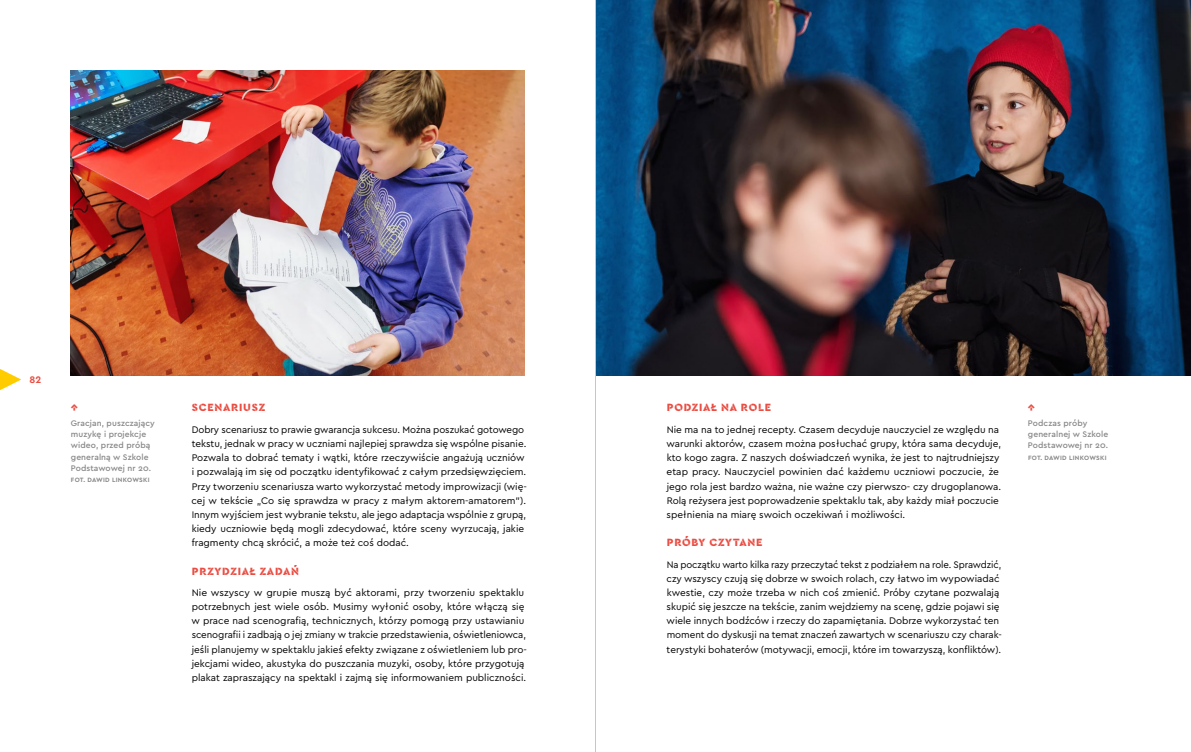
<style>
.page{position:relative;width:1191px;height:752px;background:#fff}
.page>*{position:absolute;margin:0;border:0;box-sizing:border-box;transform-origin:0 0}
.t1{font:900 11px "Cera Stencil PRO";letter-spacing:.07em;color:#ea4e43}
.t2{font:10px/14.2px "Cera PRO";color:#000}
.t3{font:10px/14.2px "Cera PRO";color:#000;scale:.96 1}
.t4{font:700 10px "Cera PRO";color:#ea4e43}
.t5{font:500 8.5px/11.3px "Cera PRO";letter-spacing:.01em;color:#868786}
.t6{font:700 6.5px "Cera PRO";letter-spacing:.04em;color:#868786}
</style>
<div class="page">
<img style="left:596px;top:0;width:595px;height:376px">
<img style="left:71px;top:71px;width:453px;height:305px">
<svg style="left:0;top:369px;width:21px;height:21px"></svg>
<hr style="left:595px;top:0;width:1px;height:751px;background:#c5c6c6">
<p class="t4" style="left:29px;top:373px;width:13px">82</p>
<p class="t1" style="left:71px;top:400px;width:9px">↑</p>
<p class="t5" style="left:71px;top:416px;width:85px">Gracjan, puszczający muzykę i projekcje wideo, przed próbą generalną w Szkole<br>Podstawowej nr 20.</p>
<p class="t6" style="left:71px;top:475px;width:80px">FOT. DAWID LINKOWSKI</p>
<p class="t1" style="left:192px;top:400px;width:75px">SCENARIUSZ</p>
<p class="t2" style="left:191px;top:421px;width:337px">Dobry scenariusz to prawie gwarancja sukcesu. Można poszukać gotowego tekstu, jednak w pracy w uczniami najlepiej sprawdza się wspólne pisanie.<br>Pozwala to dobrać tematy i wątki, które rzeczywiście angażują uczniów i pozwalają im się od początku identyfikować z całym przedsięwzięciem.<br>Przy tworzeniu scenariusza warto wykorzystać metody improwizacji (wię&shy;cej w tekście „Co się sprawdza w pracy z małym aktorem-amatorem”).<br>Innym wyjściem jest wybranie tekstu, ale jego adaptacja wspólnie z grupą, kiedy uczniowie będą mogli zdecydować, które sceny wyrzucają, jakie fragmenty chcą skrócić, a może też coś dodać.</p>
<p class="t1" style="left:192px;top:563px;width:109px">PRZYDZIAŁ ZADAŃ</p>
<p class="t2" style="left:191px;top:584px;width:337px">Nie wszyscy w grupie muszą być aktorami, przy tworzeniu spektaklu potrzebnych jest wiele osób. Musimy wyłonić osoby, które włączą się w prace nad scenografią, technicznych, którzy pomogą przy ustawianiu scenografii i zadbają o jej zmiany w trakcie przedstawienia, oświetleniowca, jeśli planujemy w spektaklu jakieś efekty związane z oświetleniem lub pro&shy;jekcjami wideo, akustyka do puszczania muzyki, osoby, które przygotują plakat zapraszający na spektakl i zajmą się informowaniem publiczności.</p>
<p class="t1" style="left:667px;top:400px;width:106px">PODZIAŁ NA ROLE</p>
<p class="t2" style="left:666px;top:421px;width:336px">Nie ma na to jednej recepty. Czasem decyduje nauczyciel ze względu na warunki aktorów, czasem można posłuchać grupy, która sama decyduje, kto kogo zagra. Z naszych doświadczeń wynika, że jest to najtrudniejszy etap pracy. Nauczyciel powinien dać każdemu uczniowi poczucie, że jego rola jest bardzo ważna, nie ważne czy pierwszo- czy drugoplanowa.<br>Rolą reżysera jest poprowadzenie spektaklu tak, aby każdy miał poczucie spełnienia na miarę swoich oczekiwań i możliwości.</p>
<p class="t1" style="left:667px;top:535px;width:97px">PRÓBY CZYTANE</p>
<p class="t3" style="left:666px;top:556px;width:351px">Na początku warto kilka razy przeczytać tekst z podziałem na role. Sprawdzić, czy wszyscy czują się dobrze w swoich rolach, czy łatwo im wypowiadać kwestie, czy może trzeba w nich coś zmienić. Próby czytane pozwalają skupić się jeszcze na tekście, zanim wejdziemy na scenę, gdzie pojawi się wiele innych bodźców i rzeczy do zapamiętania. Dobrze wykorzystać ten moment do dyskusji na temat znaczeń zawartych w scenariuszu czy charak&shy;terystyki bohaterów (motywacji, emocji, które im towarzyszą, konfliktów).</p>
<p class="t1" style="left:1028px;top:400px;width:9px">↑</p>
<p class="t5" style="left:1028px;top:416px;width:82px">Podczas próby generalnej w Szkole<br>Podstawowej nr 20.</p>
<p class="t6" style="left:1028px;top:453px;width:80px">FOT. DAWID LINKOWSKI</p>
</div>
